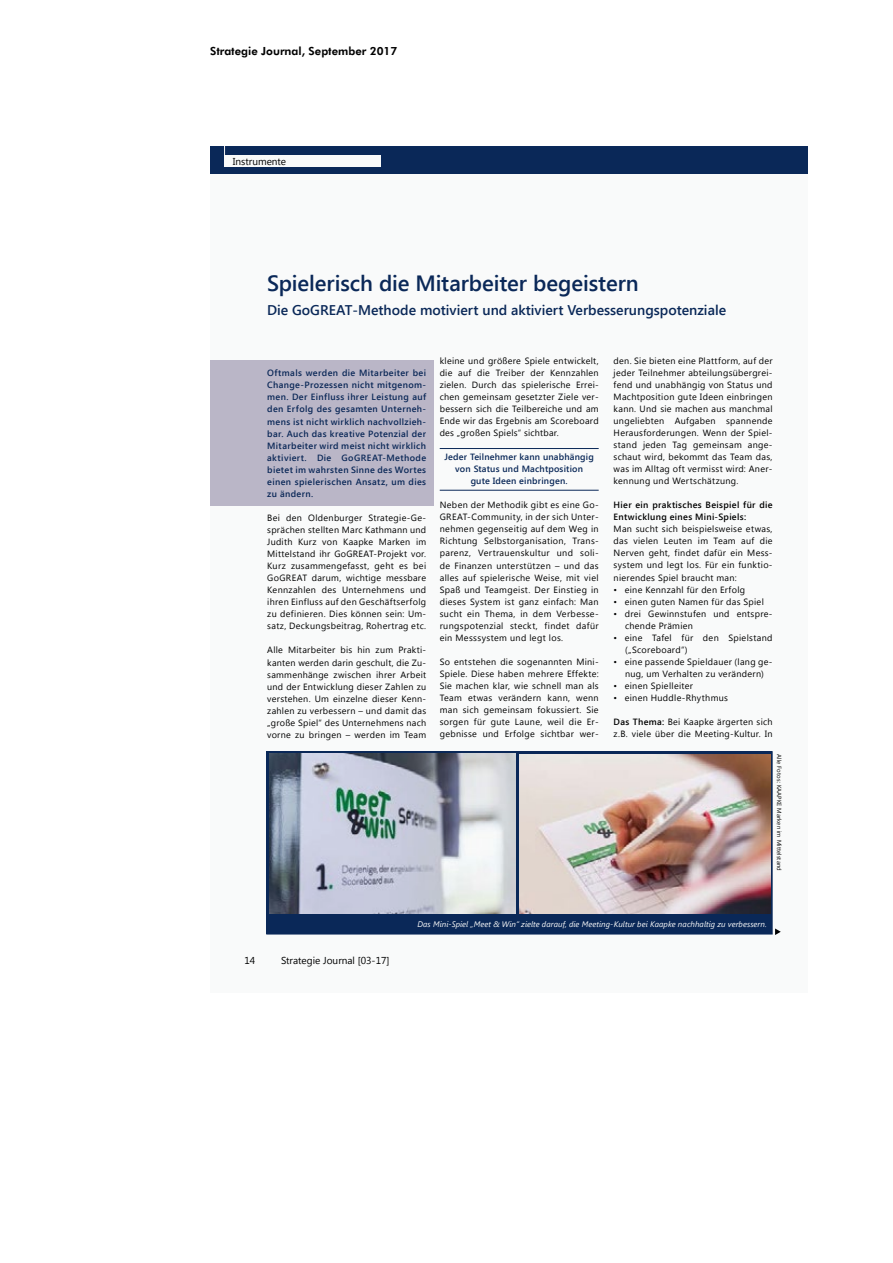
<style>
.page{position:relative;width:893px;height:1263px;background:#fff}
.page>*{position:absolute;margin:0;border:0;box-sizing:border-box;transform-origin:0 0}
.t1{font:600 22.05px "Segoe UI";letter-spacing:-.005em;color:#0b295a}
.t2{font:600 14.1px "Segoe UI";color:#0b295a}
.t3{font:800 11.25px "Futura BT";color:#000}
.t4{font:10.05px "Segoe UI";color:#000}
.t5{font:9px/12px "Segoe UI";letter-spacing:.035em;color:#000;text-align:justify}
.t6{font:600 9px/12px "Segoe UI";letter-spacing:.02em;color:#0b295a;text-align:justify}
.t7{font:600 9px/12px "Segoe UI";letter-spacing:.035em;color:#000}
.t8{font:italic 8.1px "Segoe UI";letter-spacing:.01em;color:#fff}
.t9{font:6px "Segoe UI";letter-spacing:.02em;color:#000}
.s1{font-weight:600}
</style>
<div class="page">
<div style="left:210px;top:147px;width:598px;height:845px;background:#f9fafa"></div>
<div style="left:210px;top:147px;width:598px;height:27px;background:#0b295a"></div>
<div style="left:267px;top:752px;width:505px;height:182px;background:#0b295a"></div>
<div style="left:266px;top:751px;width:506px;height:183px;border:1px solid #0b295a"></div>
<div style="left:224px;top:155px;width:157px;height:12px;background:#fff"></div>
<img style="left:520px;top:754px;width:250px;height:159px">
<img style="left:269px;top:754px;width:247px;height:159px">
<div style="left:210px;top:360px;width:223px;height:146px;background:#bfbacb"></div>
<hr style="left:440px;top:448px;width:159px;height:1px;background:#0b295a">
<hr style="left:440px;top:490px;width:159px;height:1px;background:#0b295a">
<svg style="left:775px;top:928px;width:6px;height:7px"></svg>
<p class="t3" style="left:210px;top:44px;width:189px">Strategie Journal, September 2017</p>
<p class="t4" style="left:233px;top:154px;width:55px">Instrumente</p>
<h1 class="t1" style="left:267px;top:268px;width:373px">Spielerisch die Mitarbeiter begeistern</h1>
<h2 class="t2" style="left:267px;top:301px;width:461px">Die GoGREAT-Methode motiviert und aktiviert Verbesserungspotenziale</h2>
<p class="t6" style="left:267px;top:367px;width:160px">Oftmals werden die Mitarbeiter bei Change-Prozessen nicht mitgenom&shy;men. Der Einfluss ihrer Leistung auf den Erfolg des gesamten Unterneh&shy;mens ist nicht wirklich nachvollzieh&shy;bar. Auch das kreative Potenzial der Mitarbeiter wird meist nicht wirklich aktiviert. Die GoGREAT-Methode bietet im wahrsten Sinne des Wortes einen spielerischen Ansatz, um dies zu ändern.</p>
<p class="t5" style="left:267px;top:511px;width:160px">Bei den Oldenburger Strategie-Ge&shy;sprächen stellten Marc Kathmann und Judith Kurz von Kaapke Marken im Mittelstand ihr GoGREAT-Projekt vor.<br>Kurz zusammengefasst, geht es bei GoGREAT darum, wichtige messbare Kennzahlen des Unternehmens und ihren Einfluss auf den Geschäftserfolg zu definieren. Dies können sein: Um&shy;satz, Deckungsbeitrag, Rohertrag etc.</p>
<p class="t5" style="left:267px;top:644px;width:160px">Alle Mitarbeiter bis hin zum Prakti&shy;kanten werden darin geschult, die Zu&shy;sammenhänge zwischen ihrer Arbeit und der Entwicklung dieser Zahlen zu verstehen. Um einzelne dieser Kenn&shy;zahlen zu verbessern – und damit das „große Spiel“ des Unternehmens nach vorne zu bringen – werden im Team</p>
<p class="t5" style="left:440px;top:354px;width:160px">kleine und größere Spiele entwickelt, die auf die Treiber der Kennzahlen zielen. Durch das spielerische Errei&shy;chen gemeinsam gesetzter Ziele ver&shy;bessern sich die Teilbereiche und am Ende wir das Ergebnis am Scoreboard des „großen Spiels“ sichtbar.</p>
<p class="t6" style="left:444px;top:450px;width:151px;text-align:center">Jeder Teilnehmer kann unabhängig von Status und Machtposition<br>gute Ideen einbringen.</p>
<p class="t5" style="left:440px;top:499px;width:160px">Neben der Methodik gibt es eine Go-GREAT-Community, in der sich Unter&shy;nehmen gegenseitig auf dem Weg in Richtung Selbstorganisation, Trans&shy;parenz, Vertrauenskultur und soli&shy;de Finanzen unterstützen – und das alles auf spielerische Weise, mit viel Spaß und Teamgeist. Der Einstieg in dieses System ist ganz einfach: Man sucht ein Thema, in dem Verbesse&shy;rungspotenzial steckt, findet dafür ein Messsystem und legt los.</p>
<p class="t5" style="left:440px;top:655px;width:160px">So entstehen die sogenannten Mini-Spiele. Diese haben mehrere Effekte:<br>Sie machen klar, wie schnell man als Team etwas verändern kann, wenn man sich gemeinsam fokussiert. Sie sorgen für gute Laune, weil die Er&shy;gebnisse und Erfolge sichtbar wer-</p>
<p class="t5" style="left:614px;top:354px;width:160px">den. Sie bieten eine Plattform, auf der jeder Teilnehmer abteilungsübergrei&shy;fend und unabhängig von Status und Machtposition gute Ideen einbringen kann. Und sie machen aus manchmal ungeliebten Aufgaben spannende Herausforderungen. Wenn der Spiel&shy;stand jeden Tag gemeinsam ange&shy;schaut wird, bekommt das Team das, was im Alltag oft vermisst wird: Aner&shy;kennung und Wertschätzung.</p>
<p class="t7" style="left:614px;top:499px;width:160px">Hier ein praktisches Beispiel für die<br>Entwicklung eines Mini-Spiels:</p>
<p class="t5" style="left:614px;top:523px;width:160px">Man sucht sich beispielsweise etwas, das vielen Leuten im Team auf die Nerven geht, findet dafür ein Mess&shy;system und legt los. Für ein funktio&shy;nierendes Spiel braucht man:</p>
<p class="t5" style="left:614px;top:583px;width:133px">• eine Kennzahl für den Erfolg</p>
<p class="t5" style="left:614px;top:595px;width:152px">• einen guten Namen für das Spiel</p>
<p class="t5" style="left:625px;top:607px;width:149px;text-indent:-11px">• drei Gewinnstufen und entspre&shy;chende Prämien</p>
<p class="t5" style="left:625px;top:631px;width:149px;text-indent:-11px">• eine Tafel für den Spielstand („Scoreboard“)</p>
<p class="t5" style="left:614px;top:655px;width:160px;text-align:center">• eine passende Spieldauer (lang ge&shy;nug, um Verhalten zu verändern)</p>
<p class="t5" style="left:614px;top:679px;width:81px">• einen Spielleiter</p>
<p class="t5" style="left:614px;top:691px;width:116px">• einen Huddle-Rhythmus</p>
<p class="t5" style="left:614px;top:715px;width:160px"><span class="s1">Das Thema:</span> Bei Kaapke ärgerten sich z.B. viele über die Meeting-Kultur. In</p>
<p class="t9" style="left:783px;top:754px;width:118px;rotate:90deg">Alle Fotos: KAAPKE Marken im Mittelstand</p>
<p class="t4" style="left:244px;top:953px;width:12px">14</p>
<p class="t4" style="left:281px;top:953px;width:110px">Strategie Journal [03-17]</p>
<p class="t8" style="left:417px;top:918px;width:351px">Das Mini-Spiel „Meet &amp; Win“ zielte darauf, die Meeting-Kultur bei Kaapke nachhaltig zu verbessern.</p>
</div>
